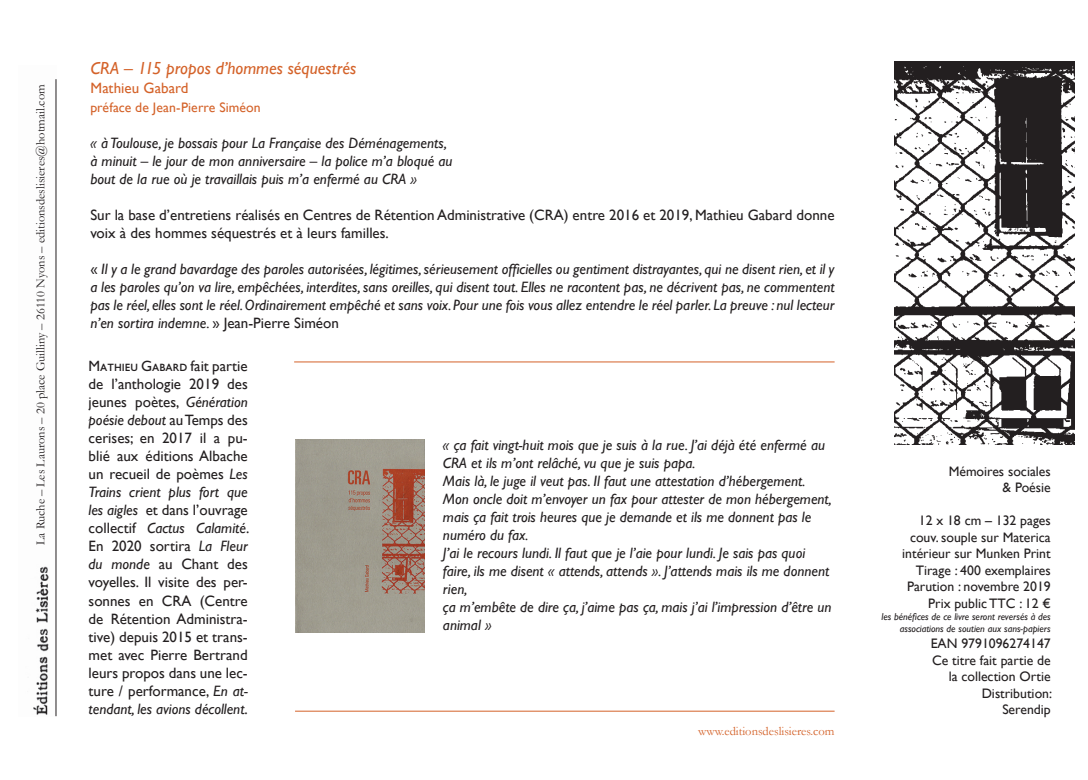
<style>
.page{position:relative;width:1088px;height:780px;background:#fff}
.page>*{position:absolute;margin:0;border:0;box-sizing:border-box;transform-origin:0 0}
.t1{font:italic 17.5px "Gill Sans";color:#d46229}
.t2{font:italic 15px/18px "Gill Sans";color:#231f20}
.t3{font:15px/18px "Gill Sans";color:#231f20}
.t4{font:15px "Gill Sans SC";color:#231f20}
.t5{font:15px "Gill Sans";color:#d46229}
.t6{font:13.75px/16.5px "Gill Sans";color:#231f20;text-align:right}
.t7{font:13.75px "Gill Sans";letter-spacing:.005em;color:#d46229}
.t8{font:12.5px "Garamond";color:#231f20}
.t9{font:12.5px "Garamond";color:#d46229}
.t10{font:italic 10px/12px "Gill Sans";color:#231f20;text-align:right}
.s1{font-style:normal}
.s2{font-family:"Gill Sans"}
.s3{font-style:italic}
</style>
<div class="page">
<img style="left:55px;top:79px;width:1px;height:637px">
<img style="left:33px;top:566px;width:16px;height:149px">
<hr style="left:56px;top:79px;width:1px;height:637px;background:#231f20">
<img style="left:895px;top:61px;width:180px;height:384px">
<img style="left:295px;top:439px;width:129px;height:193px">
<hr style="left:294px;top:361px;width:540px;height:1px;background:#d46229">
<hr style="left:295px;top:710px;width:539px;height:1px;background:#d46229">
<p class="t8" style="left:33px;top:544px;width:462px;rotate:-90deg">La Ruche – Les Laurons – 20 place Guilliny – 26110 Nyons – editionsdeslisieres@hotmail.com</p>
<p class="t1" style="left:90px;top:58px;width:268px">CRA – 115 propos d’hommes séquestrés</p>
<p class="t5" style="left:90px;top:79px;width:100px">Mathieu Gabard</p>
<p class="t7" style="left:90px;top:99px;width:172px">préface de Jean-Pierre Siméon</p>
<p class="t2" style="left:90px;top:134px;width:364px">« à Toulouse, je bossais pour La Française des Déménagements, à minuit – le jour de mon anniversaire – la police m’a bloqué au bout de la rue où je travaillais puis m’a enfermé au CRA »</p>
<p class="t3" style="left:90px;top:206px;width:746px">Sur la base d’entretiens réalisés en Centres de Rétention Administrative (CRA) entre 2016 et 2019, Mathieu Gabard donne voix à des hommes séquestrés et à leurs familles.</p>
<p class="t2" style="left:90px;top:260px;width:746px;text-align:justify"><span class="s1">«</span> Il y a le grand bavardage des paroles autorisées, légitimes, sérieusement officielles ou gentiment distrayantes, qui ne disent rien, et il y a les paroles qu’on va lire, empêchées, interdites, sans oreilles, qui disent tout. Elles ne racontent pas, ne décrivent pas, ne commentent pas le réel, elles sont le réel. Ordinairement empêché et sans voix. Pour une fois vous allez entendre le réel parler. La preuve : nul lecteur n’en sortira indemne. <span class="s1">» Jean-Pierre Siméon</span></p>
<p class="t4" style="left:89px;top:357px;width:161px">Mathieu Gabard <span class="s2">fait partie</span></p>
<p class="t3" style="left:89px;top:375px;width:162px;text-align:justify">de l’anthologie 2019 des jeunes poètes, <span class="s3">Génération poésie debout</span> au Temps des cerises; en 2017 il a pu&shy;blié aux éditions Albache un recueil de poèmes <span class="s3">Les Trains crient plus fort que les aigles</span> et dans l’ouvrage collectif <span class="s3">Cactus Calamité</span>.<br>En 2020 sortira <span class="s3">La Fleur du monde</span> au Chant des voyelles. Il visite des per&shy;sonnes en CRA (Centre de Rétention Administra&shy;tive) depuis 2015 et trans&shy;met avec Pierre Bertrand leurs propos dans une lec&shy;ture / performance, <span class="s3">En at&shy;tendant, les avions décollent</span>.</p>
<p class="t2" style="left:443px;top:436px;width:390px">« ça fait vingt-huit mois que je suis à la rue. J’ai déjà été enfermé au CRA et ils m’ont relâché, vu que je suis papa.<br>Mais là, le juge il veut pas. Il faut une attestation d’hébergement.<br>Mon oncle doit m’envoyer un fax pour attester de mon hébergement, mais ça fait trois heures que je demande et ils me donnent pas le numéro du fax.<br>J’ai le recours lundi. Il faut que je l’aie pour lundi. Je sais pas quoi faire, ils me disent « attends, attends ». J’attends mais ils me donnent rien,<br>ça m’embête de dire ça, j’aime pas ça, mais j’ai l’impression d’être un animal »</p>
<p class="t9" style="left:698px;top:723px;width:138px">www.editionsdeslisieres.com</p>
<p class="t6" style="left:949px;top:462px;width:104px">Mémoires sociales &amp; Poésie</p>
<p class="t6" style="left:902px;top:512px;width:150px">12 x 18 cm – 132 pages couv. souple sur Materica intérieur sur Munken Print<br>Tirage : 400 exemplaires<br>Parution : novembre 2019<br>Prix public TTC : 12 €</p>
<p class="t10" style="left:881px;top:610px;width:171px">les bénéfices de ce livre seront reversés à des associations de soutien aux sans-papiers</p>
<p class="t6" style="left:931px;top:635px;width:123px">EAN 9791096274147<br>Ce titre fait partie de la collection Ortie<br>Distribution:<br>Serendip</p>
</div>
